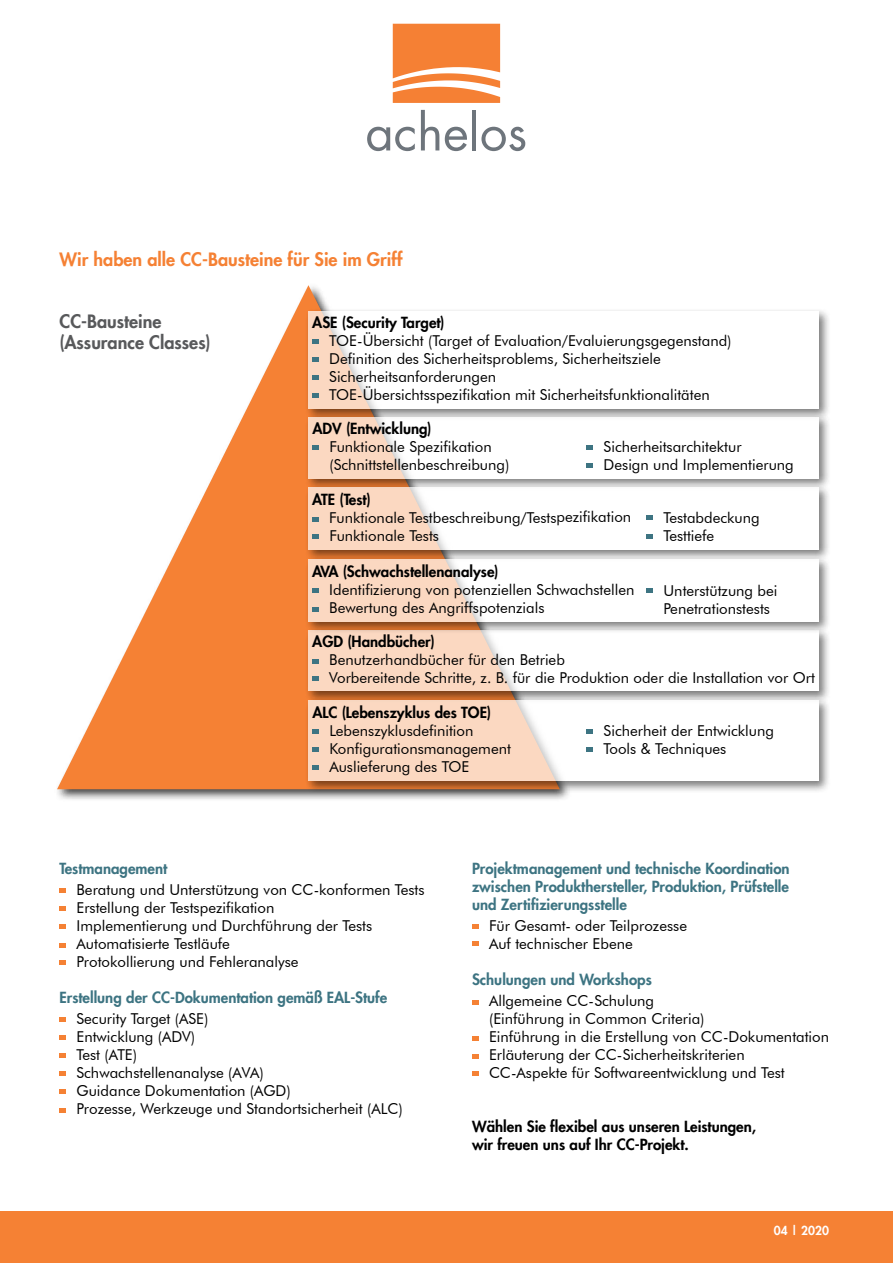
<style>
.page{position:relative;width:893px;height:1263px;background:#fff}
.page>*{position:absolute;margin:0;border:0;box-sizing:border-box;transform-origin:0 0}
.t1{font:800 18px "Futura LT";color:#f58134}
.t2{font:800 18px/21.6px "Futura LT";color:#58595b}
.t3{font:15px/18px "Futura BT";color:#000}
.t4{font:800 15px/18px "Futura LT";color:#3d7482;text-align:justify}
.t5{font:800 15px/18px "Futura LT";color:#000}
.t6{font:800 12px "Futura LT";color:#fff}
</style>
<div class="page">
<svg style="left:367px;top:127px;width:48px;height:24px"></svg>
<svg style="left:421px;top:110px;width:18px;height:40px"></svg>
<svg style="left:445px;top:127px;width:22px;height:24px"></svg>
<hr style="left:472px;top:110px;width:4px;height:40px;background:#6e757c">
<svg style="left:481px;top:127px;width:44px;height:24px"></svg>
<svg style="left:393px;top:24px;width:107px;height:79px;background:#f69353"></svg>
<div style="left:54px;top:283px;width:518px;height:519px;background:#000;opacity:.75"></div>
<svg style="left:57px;top:285px;width:503px;height:504px"></svg>
<div style="left:0;top:1212px;width:893px;height:51px;background:#f58134"></div>
<svg style="left:472px;top:924px;width:7px;height:5px"></svg>
<div style="left:305px;top:307px;width:526px;height:114px;background:#000;opacity:.75"></div>
<div style="left:308px;top:311px;width:511px;height:97px;background:#fff"></div>
<svg style="left:312px;top:339px;width:7px;height:5px"></svg>
<div style="left:305px;top:627px;width:526px;height:77px;background:#000;opacity:.75"></div>
<svg style="left:308px;top:634px;width:511px;height:57px"></svg>
<svg style="left:312px;top:659px;width:7px;height:4px"></svg>
<div style="left:305px;top:696px;width:526px;height:97px;background:#000;opacity:.75"></div>
<svg style="left:308px;top:700px;width:511px;height:81px"></svg>
<div style="left:305px;top:413px;width:526px;height:78px;background:#000;opacity:.75"></div>
<svg style="left:308px;top:417px;width:511px;height:61px"></svg>
<svg style="left:312px;top:445px;width:7px;height:5px"></svg>
<div style="left:305px;top:484px;width:526px;height:79px;background:#000;opacity:.75"></div>
<svg style="left:308px;top:487px;width:511px;height:63px"></svg>
<svg style="left:312px;top:517px;width:7px;height:4px"></svg>
<div style="left:305px;top:555px;width:526px;height:79px;background:#000;opacity:.75"></div>
<svg style="left:308px;top:559px;width:511px;height:62px"></svg>
<svg style="left:312px;top:588px;width:7px;height:5px"></svg>
<svg style="left:312px;top:606px;width:7px;height:5px"></svg>
<svg style="left:646px;top:588px;width:7px;height:5px"></svg>
<svg style="left:60px;top:1017px;width:6px;height:5px"></svg>
<svg style="left:60px;top:1035px;width:6px;height:5px"></svg>
<svg style="left:60px;top:1071px;width:6px;height:5px"></svg>
<svg style="left:60px;top:1089px;width:6px;height:5px"></svg>
<svg style="left:60px;top:1108px;width:6px;height:4px"></svg>
<svg style="left:472px;top:1000px;width:7px;height:5px"></svg>
<svg style="left:472px;top:1036px;width:7px;height:5px"></svg>
<svg style="left:472px;top:1054px;width:7px;height:5px"></svg>
<svg style="left:472px;top:1071px;width:7px;height:4px"></svg>
<svg style="left:60px;top:888px;width:6px;height:4px"></svg>
<svg style="left:60px;top:943px;width:6px;height:5px"></svg>
<svg style="left:60px;top:906px;width:6px;height:5px"></svg>
<svg style="left:60px;top:924px;width:6px;height:5px"></svg>
<svg style="left:60px;top:960px;width:6px;height:5px"></svg>
<svg style="left:472px;top:941px;width:7px;height:5px"></svg>
<svg style="left:312px;top:357px;width:7px;height:5px"></svg>
<svg style="left:312px;top:375px;width:7px;height:5px"></svg>
<svg style="left:312px;top:393px;width:7px;height:5px"></svg>
<svg style="left:647px;top:515px;width:6px;height:5px"></svg>
<svg style="left:587px;top:445px;width:6px;height:5px"></svg>
<svg style="left:587px;top:463px;width:6px;height:5px"></svg>
<svg style="left:312px;top:534px;width:7px;height:5px"></svg>
<svg style="left:646px;top:534px;width:7px;height:5px"></svg>
<svg style="left:312px;top:676px;width:7px;height:5px"></svg>
<svg style="left:587px;top:729px;width:6px;height:5px"></svg>
<svg style="left:312px;top:729px;width:7px;height:5px"></svg>
<svg style="left:312px;top:747px;width:7px;height:5px"></svg>
<svg style="left:60px;top:1053px;width:6px;height:4px"></svg>
<svg style="left:312px;top:765px;width:7px;height:5px"></svg>
<svg style="left:587px;top:747px;width:6px;height:5px"></svg>
<p class="t1" style="left:60px;top:247px;width:345px">Wir haben alle CC-Bausteine für Sie im Griff</p>
<p class="t2" style="left:60px;top:310px;width:153px">CC-Bausteine (Assurance Classes)</p>
<p class="t5" style="left:312px;top:313px;width:134px">ASE (Security Target)</p>
<p class="t3" style="left:329px;top:331px;width:404px">TOE-Übersicht (Target of Evaluation/Evaluierungsgegenstand)<br>Definition des Sicherheitsproblems, Sicherheitsziele Sicherheitsanforderungen<br>TOE-Übersichtsspezifikation mit Sicherheitsfunktionalitäten</p>
<p class="t5" style="left:312px;top:419px;width:121px">ADV (Entwicklung)</p>
<p class="t3" style="left:329px;top:437px;width:182px">Funktionale Spezifikation (Schnittstellenbeschreibung)</p>
<p class="t5" style="left:312px;top:490px;width:60px">ATE (Test)</p>
<p class="t3" style="left:329px;top:508px;width:303px">Funktionale Testbeschreibung/Testspezifikation<br>Funktionale Tests</p>
<p class="t5" style="left:312px;top:562px;width:188px">AVA (Schwachstellenanalyse)</p>
<p class="t3" style="left:329px;top:581px;width:307px">Identifizierung von potenziellen Schwachstellen<br>Bewertung des Angriffspotenzials</p>
<p class="t3" style="left:604px;top:437px;width:192px">Sicherheitsarchitektur<br>Design und Implementierung</p>
<p class="t3" style="left:663px;top:508px;width:98px">Testabdeckung<br>Testtiefe</p>
<p class="t3" style="left:663px;top:581px;width:116px">Unterstützung bei<br>Penetrationstests</p>
<p class="t5" style="left:312px;top:633px;width:124px">AGD (Handbücher)</p>
<p class="t3" style="left:329px;top:651px;width:487px">Benutzerhandbücher für den Betrieb<br>Vorbereitende Schritte, z. B. für die Produktion oder die Installation vor Ort</p>
<p class="t5" style="left:312px;top:703px;width:180px">ALC (Lebenszyklus des TOE)</p>
<p class="t3" style="left:329px;top:722px;width:183px">Lebenszyklusdefinition<br>Konfigurationsmanagement<br>Auslieferung des TOE</p>
<p class="t3" style="left:604px;top:721px;width:172px">Sicherheit der Entwicklung<br>Tools &amp; Techniques</p>
<p class="t4" style="left:60px;top:859px;width:109px">Testmanagement</p>
<p class="t3" style="left:77px;top:880px;width:349px">Beratung und Unterstützung von CC-konformen Tests Erstellung der Testspezifikation<br>Implementierung und Durchführung der Tests Automatisierte Testläufe<br>Protokollierung und Fehleranalyse</p>
<p class="t4" style="left:60px;top:988px;width:329px">Erstellung der CC-Dokumentation gemäß EAL-Stufe</p>
<p class="t3" style="left:77px;top:1009px;width:328px">Security Target (ASE)<br>Entwicklung (ADV)<br>Test (ATE)<br>Schwachstellenanalyse (AVA)<br>Guidance Dokumentation (AGD)<br>Prozesse, Werkzeuge und Standortsicherheit (ALC)</p>
<p class="t4" style="left:472px;top:859px;width:319px">Projektmanagement und technische Koordination zwischen Produkthersteller, Produktion, Prüfstelle und Zertifizierungsstelle</p>
<p class="t3" style="left:489px;top:916px;width:200px">Für Gesamt- oder Teilprozesse<br>Auf technischer Ebene</p>
<p class="t4" style="left:472px;top:970px;width:181px">Schulungen und Workshops</p>
<p class="t3" style="left:489px;top:991px;width:342px">Allgemeine CC-Schulung<br>(Einführung in Common Criteria)<br>Einführung in die Erstellung von CC-Dokumentation Erläuterung der CC-Sicherheitskriterien<br>CC-Aspekte für Softwareentwicklung und Test</p>
<p class="t5" style="left:472px;top:1117px;width:286px">Wählen Sie flexibel aus unseren Leistungen, wir freuen uns auf Ihr CC-Projekt.</p>
<p class="t6" style="left:774px;top:1222px;width:57px">04 | 2020</p>
</div>
